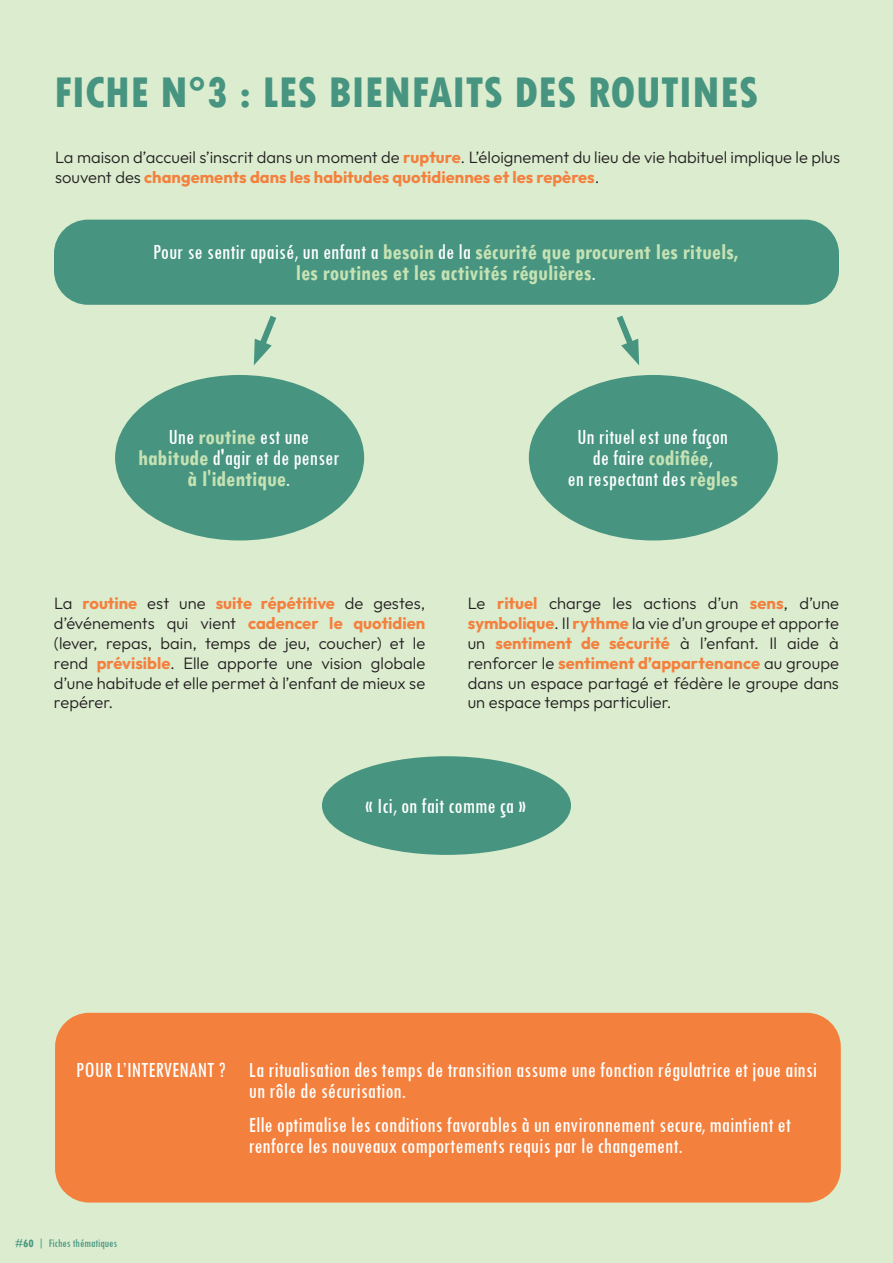
<style>
.page{position:relative;width:893px;height:1263px;background:#fff}
.page>*{position:absolute;margin:0;border:0;box-sizing:border-box;transform-origin:0 0}
.t1{font:800 condensed 45px "Tw Cen";color:#479580}
.t2{font:condensed 22.5px/21px "Tw Cen";color:#fff}
.t3{font:700 condensed 22.5px/21px "Tw Cen";color:#c6e2b4;text-align:center}
.t4{font:300 16.5px/19.8px "Outfit";color:#231f20;text-align:justify}
.t5{font:condensed 12px "Tw Cen";color:#479580}
.s1{font-weight:700;color:#f4803d}
.s2{font-weight:400;color:#fff}
.s3{font-weight:700;color:#c6e2b4}
.s4{font-weight:700}
</style>
<div class="page">
<div style="left:0;top:0;width:892px;height:1263px;background:#dbeccf"></div>
<div style="left:54px;top:220px;width:785px;height:85px;background:#479580;border-radius:34px"></div>
<div style="left:55px;top:1013px;width:786px;height:189px;background:#f4803d;border-radius:34px"></div>
<svg style="left:253px;top:315px;width:23px;height:50px"></svg>
<svg style="left:617px;top:315px;width:23px;height:50px"></svg>
<div style="left:529px;top:375px;width:249px;height:165px;background:#479580;border-radius:50%"></div>
<div style="left:115px;top:375px;width:249px;height:165px;background:#479580;border-radius:50%"></div>
<div style="left:322px;top:756px;width:249px;height:99px;background:#479580;border-radius:50%"></div>
<h1 class="t1" style="left:54px;top:66px;width:706px">FICHE N°3 : LES BIENFAITS DES ROUTINES</h1>
<p class="t4" style="left:55px;top:148px;width:786px">La maison d’accueil s’inscrit dans un moment de <span class="s1">rupture</span>. L’éloignement du lieu de vie habituel implique le plus souvent des <span class="s1">changements dans les habitudes quotidiennes et les repères</span>.</p>
<h2 class="t3" style="left:153px;top:241px;width:587px"><span class="s2">Pour se sentir apaisé, un enfant a</span> besoin <span class="s2">de la</span> sécurité que procurent les rituels, les routines et les activités régulières<span class="s2">.</span></h2>
<h2 class="t3" style="left:138px;top:426px;width:203px"><span class="s2">Une</span> routine <span class="s2">est une </span>habitude <span class="s2">d'agir et de penser </span>à l'identique<span class="s2">.</span></h2>
<h2 class="t2" style="left:567px;top:426px;width:172px;text-align:center">Un rituel est une façon de faire <span class="s3">codifiée</span>,<br>en respectant des <span class="s3">règles</span></h2>
<p class="t4" style="left:54px;top:594px;width:373px">La <span class="s1">routine</span> est une <span class="s1">suite répétitive</span> de gestes, d’événements qui vient <span class="s1">cadencer le quotidien </span>(lever, repas, bain, temps de jeu, coucher) et le rend <span class="s1">prévisible</span>. Elle apporte une vision globale d’une habitude et elle permet à l’enfant de mieux se repérer.</p>
<p class="t4" style="left:468px;top:594px;width:373px">Le <span class="s1">rituel</span> charge les actions d’un <span class="s1">sens</span>, d’une <span class="s1">symbolique</span>. Il <span class="s1">rythme</span> la vie d’un groupe et apporte un <span class="s1">sentiment de sécurité</span> à l’enfant. Il aide à renforcer le <span class="s1">sentiment d’appartenance</span> au groupe dans un espace partagé et fédère le groupe dans un espace temps particulier.</p>
<h2 class="t2" style="left:365px;top:795px;width:163px">« Ici, on fait comme ça »</h2>
<h2 class="t2" style="left:249px;top:1059px;width:570px;text-indent:-173px">POUR L’INTERVENANT ? La ritualisation des temps de transition assume une fonction régulatrice et joue ainsi un rôle de sécurisation.</h2>
<h2 class="t2" style="left:249px;top:1114px;width:544px">Elle optimalise les conditions favorables à un environnement secure, maintient et renforce les nouveaux comportements requis par le changement.</h2>
<p class="t5" style="left:15px;top:1236px;width:104px"><span class="s4">#60</span> | Fiches thématiques</p>
</div>
